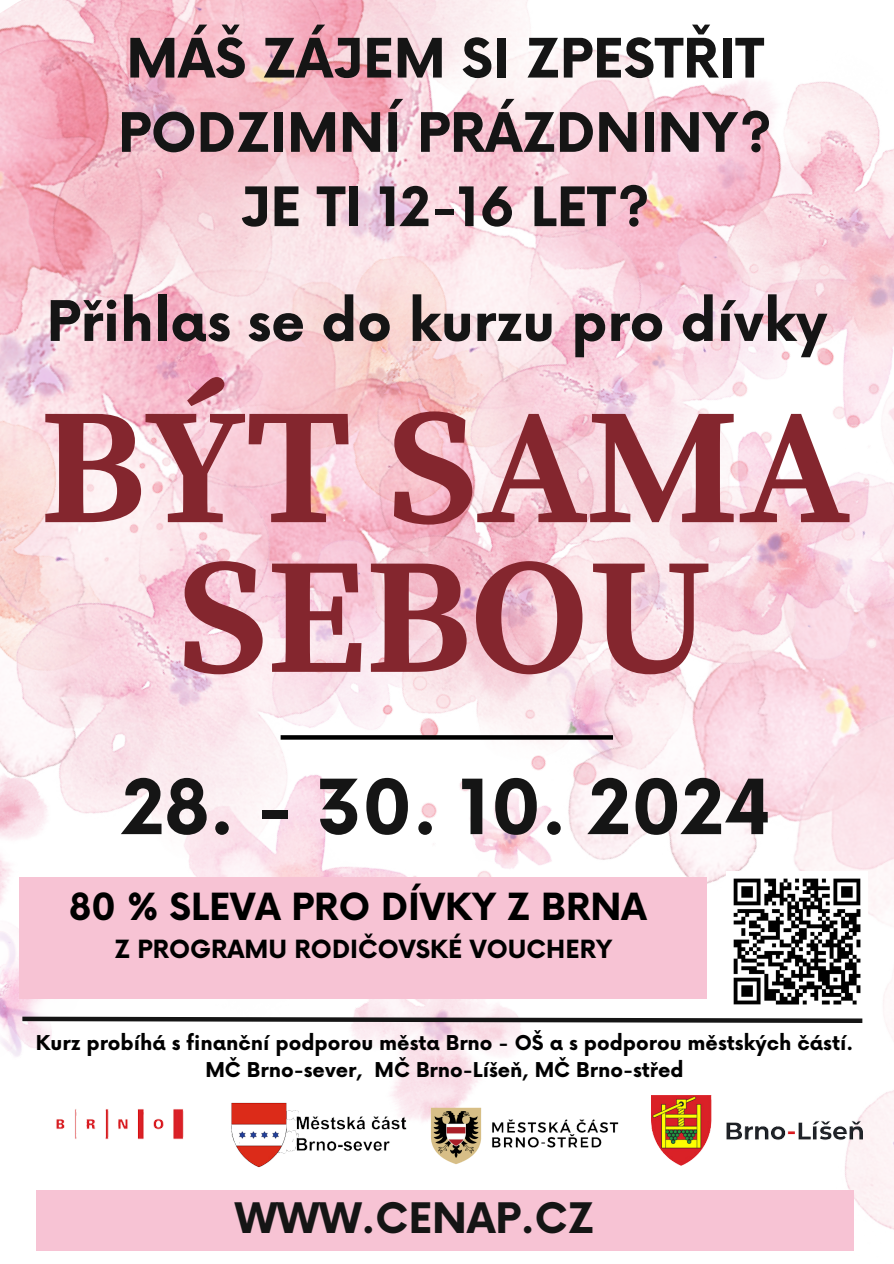
<style>
.page{position:relative;width:894px;height:1264px;background:#fff}
.page>*{position:absolute;margin:0;border:0;box-sizing:border-box;transform-origin:0 0}
.t1{font:700 165.15px/149.7px "Source Serif Pro";color:#84262e;text-align:center}
.t2{font:700 73.95px "Now";color:#151515}
.t3{font:700 54.45px "Now";color:#151515}
.t4{font:700 52.95px/74.2px "Now";color:#151515;text-align:center}
.t5{font:700 40.95px "Now";color:#151515}
.t6{font:700 36.45px "Now";color:#000}
.t7{font:700 24.45px "Now";color:#000}
.t8{font:700 19.95px "Now";color:#000}
</style>
<div class="page">
<img style="left:0;top:0;width:893px;height:1251px">
<svg style="left:280px;top:735px;width:333px;height:4px"></svg>
<div style="left:36px;top:1190px;width:816px;height:60px;background:#f7c3d4"></div>
<img style="left:726px;top:871px;width:141px;height:140px">
<div style="left:20px;top:877px;width:687px;height:121px;background:#f7c3d4"></div>
<img style="left:229px;top:1101px;width:179px;height:68px">
<img style="left:651px;top:1095px;width:210px;height:70px">
<img style="left:21px;top:1092px;width:196px;height:79px">
<img style="left:408px;top:1094px;width:232px;height:75px">
<svg style="left:18px;top:1014px;width:848px;height:11px"></svg>
<p class="t4" style="left:118px;top:25px;width:655px">MÁŠ ZÁJEM SI ZPESTŘIT<br>PODZIMNÍ PRÁZDNINY?<br>JE TI 12-16 LET?</p>
<p class="t3" style="left:47px;top:292px;width:781px">Přihlas se do kurzu pro dívky</p>
<p class="t1" style="left:40px;top:399px;width:811px">BÝT SAMA<br>SEBOU</p>
<p class="t2" style="left:122px;top:767px;width:650px">28. - 30. 10. 2024</p>
<h4 class="t6" style="left:69px;top:886px;width:579px">80 % SLEVA PRO DÍVKY Z BRNA</h4>
<h4 class="t7" style="left:114px;top:935px;width:499px">Z PROGRAMU RODIČOVSKÉ VOUCHERY</h4>
<p class="t8" style="left:36px;top:1032px;width:818px">Kurz probíhá s finanční podporou města Brno - OŠ a s podporou městských částí.</p>
<p class="t8" style="left:205px;top:1059px;width:479px">MČ Brno-sever, MČ Brno-Líšeň, MČ Brno-střed</p>
<p class="t5" style="left:235px;top:1196px;width:360px">WWW.CENAP.CZ</p>
</div>
